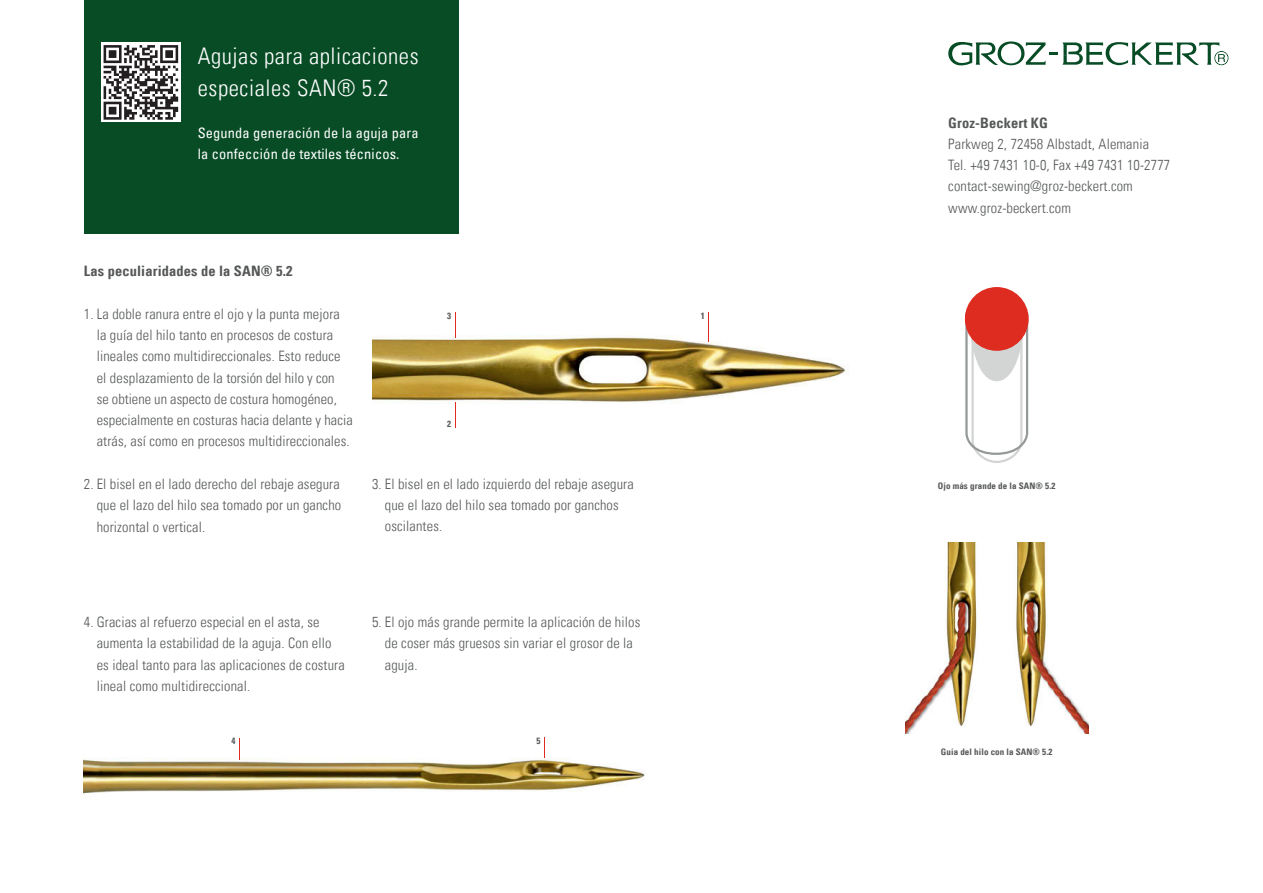
<style>
.page{position:relative;width:1263px;height:893px;background:#fff}
.page>*{position:absolute;margin:0;border:0;box-sizing:border-box;transform-origin:0 0}
.t1{font:22.95px/32px "Univers Com 47 Light Cond";letter-spacing:.025em;color:#fff}
.t2{font:14.4px/21.3px "Univers Com 47 Light Cond";letter-spacing:.01em;color:#565858}
.t3{font:condensed 14.4px/21.3px "Univers Com 57";letter-spacing:.01em;color:#fff}
.t4{font:14.4px "Univers Com 67 Bold Cond";letter-spacing:.01em;color:#565858}
.t5{font:9px "Univers Com 67 Bold Cond";letter-spacing:.01em;color:#565858}
</style>
<div class="page">
<div style="left:84px;top:0;width:374px;height:234px;background:#084c26"></div>
<svg style="left:948px;top:41px;width:280px;height:24px"></svg>
<svg style="left:101px;top:43px;width:80px;height:79px"></svg>
<svg style="left:104px;top:45px;width:74px;height:75px;background:#8c8a8b"></svg>
<img style="left:905px;top:542px;width:183px;height:191px">
<img style="left:84px;top:737px;width:561px;height:60px">
<img style="left:372px;top:335px;width:476px;height:69px">
<svg style="left:965px;top:312px;width:63px;height:151px"></svg>
<div style="left:965px;top:287px;width:64px;height:64px;background:#de2c21;border-radius:50%"></div>
<hr style="left:708px;top:312px;width:1px;height:30px;background:#de2c21">
<svg style="left:455px;top:312px;width:1px;height:26px"></svg>
<svg style="left:455px;top:402px;width:1px;height:25px"></svg>
<svg style="left:544px;top:738px;width:1px;height:20px"></svg>
<svg style="left:239px;top:738px;width:1px;height:22px"></svg>
<h1 class="t1" style="left:198px;top:39px;width:222px">Agujas para aplicaciones especiales SAN® 5.2</h1>
<p class="t3" style="left:198px;top:124px;width:222px">Segunda generación de la aguja para la confección de textiles técnicos.</p>
<p class="t4" style="left:84px;top:266px;width:210px">Las peculiaridades de la SAN® 5.2</p>
<p class="t2" style="left:97px;top:303px;width:257px;text-indent:-13px">1. La doble ranura entre el ojo y la punta mejora la guía del hilo tanto en procesos de costura lineales como multidireccionales. Esto reduce el desplazamiento de la torsión del hilo y con<br>se obtiene un aspecto de costura homogéneo, especialmente en costuras hacia delante y hacia atrás, así como en procesos multidireccionales.</p>
<p class="t2" style="left:97px;top:473px;width:246px;text-align:justify;text-indent:-13px">2. El bisel en el lado derecho del rebaje asegura que el lazo del hilo sea tomado por un gancho horizontal o vertical.</p>
<p class="t2" style="left:385px;top:473px;width:250px;text-indent:-13px">3. El bisel en el lado izquierdo del rebaje asegura que el lazo del hilo sea tomado por ganchos oscilantes.</p>
<p class="t5" style="left:447px;top:312px;width:5px">3</p>
<p class="t5" style="left:447px;top:421px;width:5px">2</p>
<p class="t2" style="left:97px;top:611px;width:250px;text-indent:-13px">4. Gracias al refuerzo especial en el asta, se aumenta la estabilidad de la aguja. Con ello es ideal tanto para las aplicaciones de costura lineal como multidireccional.</p>
<p class="t2" style="left:385px;top:611px;width:257px;text-indent:-13px">5. El ojo más grande permite la aplicación de hilos de coser más gruesos sin variar el grosor de la aguja.</p>
<p class="t5" style="left:232px;top:738px;width:5px">4</p>
<p class="t5" style="left:536px;top:738px;width:5px">5</p>
<p class="t5" style="left:701px;top:312px;width:5px">1</p>
<p class="t4" style="left:948px;top:117px;width:101px">Groz-Beckert KG</p>
<p class="t2" style="left:948px;top:133px;width:223px">Parkweg 2, 72458 Albstadt, Alemania Tel. +49 7431 10-0, Fax +49 7431 10-2777 contact-sewing@groz-beckert.com www.groz-beckert.com</p>
<p class="t5" style="left:938px;top:482px;width:119px">Ojo más grande de la SAN® 5.2</p>
<p class="t5" style="left:941px;top:748px;width:113px">Guía del hilo con la SAN® 5.2</p>
</div>
